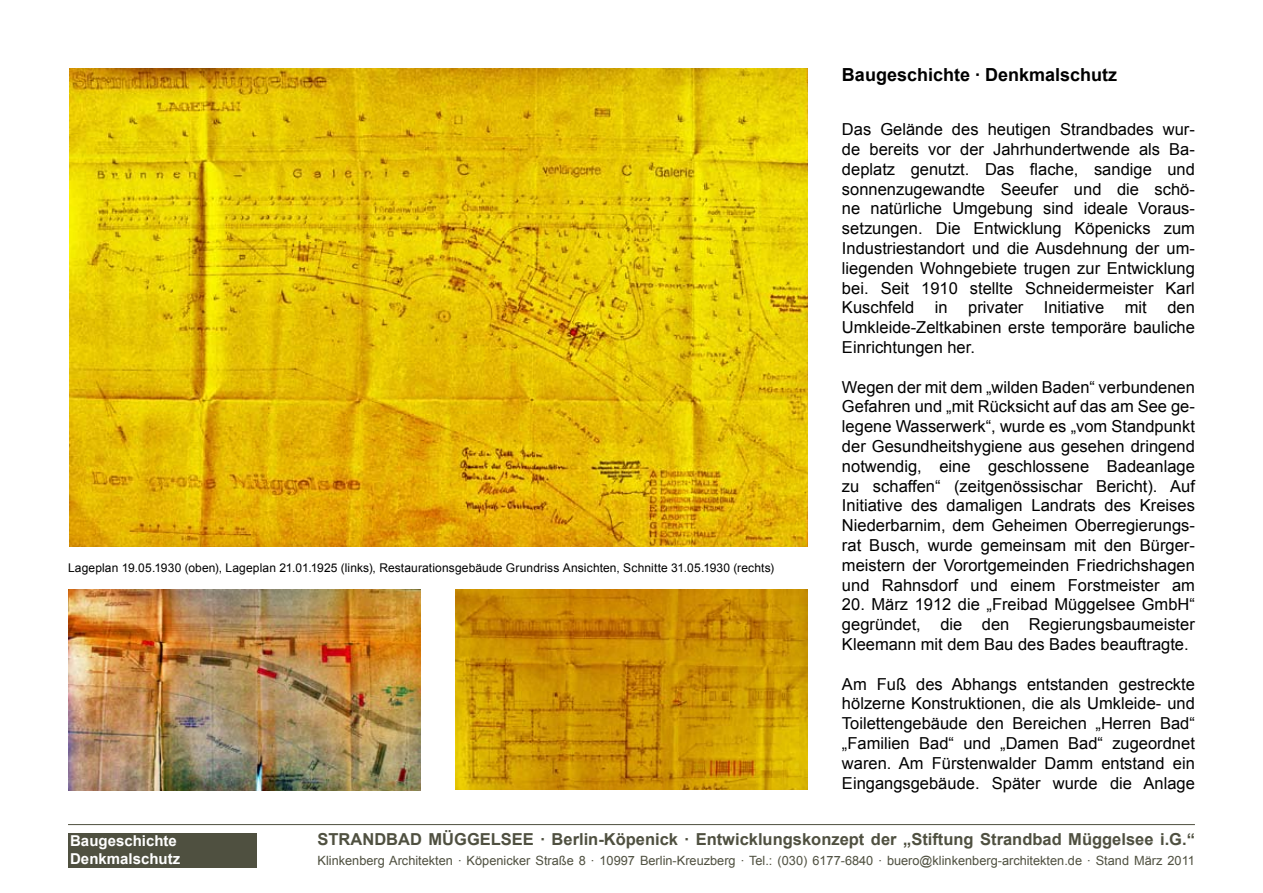
<style>
.page{position:relative;width:1263px;height:893px;background:#fff}
.page>*{position:absolute;margin:0;border:0;box-sizing:border-box;transform-origin:0 0}
.t1{font:700 18px "Arial";color:#000}
.t2{font:16.5px/19.8px "Arial";color:#000;text-align:justify}
.t3{font:700 16.5px "Arial";color:#4f5040}
.t4{font:700 15px/18px "Arial";color:#fff}
.t5{font:12.75px "Arial";color:#4f5040}
.t6{font:12px "Arial";letter-spacing:.01em;color:#000}
</style>
<div class="page">
<div style="left:68px;top:833px;width:189px;height:34px;background:#4f5040"></div>
<hr style="left:68px;top:824px;width:1127px;height:1px;background:#4f5040">
<img style="left:455px;top:589px;width:353px;height:200px">
<img style="left:68px;top:589px;width:353px;height:201px">
<img style="left:70px;top:68px;width:738px;height:478px">
<p class="t1" style="left:842px;top:63px;width:277px">Baugeschichte · Denkmalschutz</p>
<p class="t2" style="left:842px;top:120px;width:354px">Das Gelände des heutigen Strandbades wur&shy;de bereits vor der Jahrhundertwende als Ba&shy;deplatz genutzt. Das flache, sandige und sonnenzugewandte Seeufer und die schö&shy;ne natürliche Umgebung sind ideale Voraus&shy;setzungen. Die Entwicklung Köpenicks zum Industriestandort und die Ausdehnung der um&shy;liegenden Wohngebiete trugen zur Entwicklung bei. Seit 1910 stellte Schneidermeister Karl Kuschfeld in privater Initiative mit den Umkleide-Zeltkabinen erste temporäre bauliche Einrichtungen her.</p>
<p class="t2" style="left:842px;top:377px;width:354px">Wegen der mit dem „wilden Baden“ verbundenen Gefahren und „mit Rücksicht auf das am See ge&shy;legene Wasserwerk“, wurde es „vom Standpunkt der Gesundheitshygiene aus gesehen dringend notwendig, eine geschlossene Badeanlage zu schaffen“ (zeitgenössischar Bericht). Auf Initiative des damaligen Landrats des Kreises Niederbarnim, dem Geheimen Oberregierungs&shy;rat Busch, wurde gemeinsam mit den Bürger&shy;meistern der Vorortgemeinden Friedrichshagen und Rahnsdorf und einem Forstmeister am</p>
<p class="t2" style="left:842px;top:595px;width:354px">20. März 1912 die „Freibad Müggelsee GmbH“ gegründet, die den Regierungsbaumeister Kleemann mit dem Bau des Bades beauftragte.</p>
<p class="t2" style="left:842px;top:674px;width:354px">Am Fuß des Abhangs entstanden gestreckte hölzerne Konstruktionen, die als Umkleide- und Toilettengebäude den Bereichen „Herren Bad“ „Familien Bad“ und „Damen Bad“ zugeordnet waren. Am Fürstenwalder Damm entstand ein Eingangsgebäude. Später wurde die Anlage</p>
<p class="t3" style="left:317px;top:828px;width:879px">STRANDBAD MÜGGELSEE · Berlin-Köpenick · Entwicklungskonzept der „Stiftung Strandbad Müggelsee i.G.“</p>
<p class="t5" style="left:317px;top:852px;width:879px">Klinkenberg Architekten · Köpenicker Straße 8 · 10997 Berlin-Kreuzberg · Tel.: (030) 6177-6840 · buero@klinkenberg-architekten.de · Stand März 2011</p>
<p class="t6" style="left:68px;top:560px;width:708px">Lageplan 19.05.1930 (oben), Lageplan 21.01.1925 (links), Restaurationsgebäude Grundriss Ansichten, Schnitte 31.05.1930 (rechts)</p>
<p class="t4" style="left:70px;top:832px;width:112px">Baugeschichte<br>Denkmalschutz</p>
</div>
